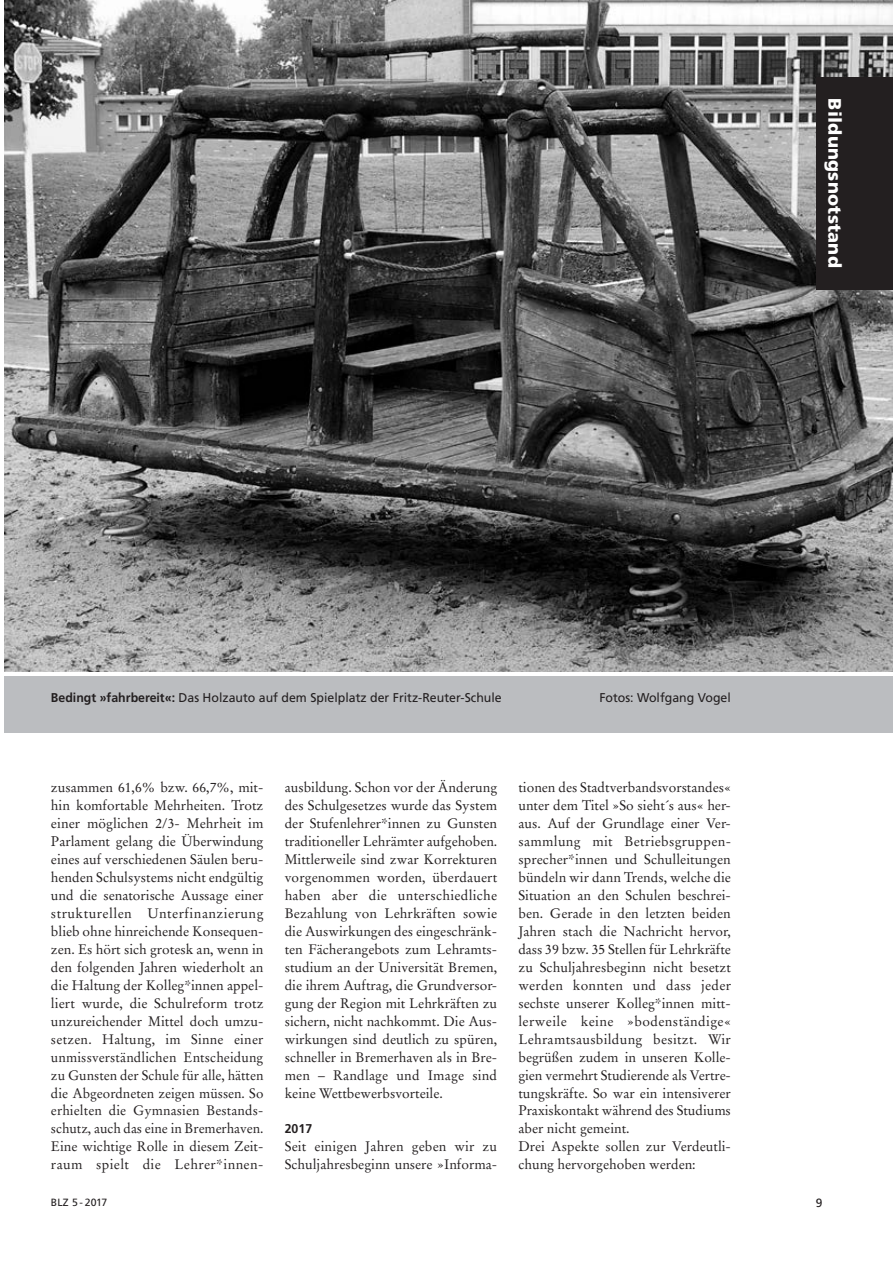
<style>
.page{position:relative;width:893px;height:1263px;background:#fff}
.page>*{position:absolute;margin:0;border:0;box-sizing:border-box;transform-origin:0 0}
.t1{font:900 18px "Frutiger";letter-spacing:.015em;color:#fff}
.t2{font:13.8px/18px "Stempel Garamond";color:#231f20;text-align:justify}
.t3{font:12.75px "Frutiger";color:#231f20}
.t4{font:700 12.75px "Frutiger";color:#231f20}
.t5{font:12px "Frutiger";color:#231f20}
.t6{font:10.5px "Frutiger";letter-spacing:.015em;color:#231f20}
.s1{font-weight:700}
</style>
<div class="page">
<img style="left:4px;top:0;width:888px;height:672px">
<div style="left:816px;top:77px;width:76px;height:212px;background:#231f20"></div>
<div style="left:4px;top:676px;width:888px;height:56px;background:#bbbdc0"></div>
<h1 class="t1" style="left:842px;top:98px;width:171px;rotate:90deg">Bildungsnotstand</h1>
<p class="t3" style="left:51px;top:693px;width:452px"><span class="s1">Bedingt »fahrbereit«:</span> Das Holzauto auf dem Spielplatz der Fritz-Reuter-Schule</p>
<p class="t3" style="left:599px;top:693px;width:133px">Fotos: Wolfgang Vogel</p>
<p class="t2" style="left:51px;top:779px;width:214px">zusammen 61,6% bzw. 66,7%, mit&shy;hin komfortable Mehrheiten. Trotz einer möglichen 2/3- Mehrheit im Parlament gelang die Überwindung eines auf verschiedenen Säulen beru&shy;henden Schulsystems nicht endgültig und die senatorische Aussage einer strukturellen Unterfinanzierung blieb ohne hinreichende Konsequen&shy;zen. Es hört sich grotesk an, wenn in den folgenden Jahren wiederholt an die Haltung der Kolleg*innen appel&shy;liert wurde, die Schulreform trotz unzureichender Mittel doch umzu&shy;setzen. Haltung, im Sinne einer unmissverständlichen Entscheidung zu Gunsten der Schule für alle, hätten die Abgeordneten zeigen müssen. So erhielten die Gymnasien Bestands&shy;schutz, auch das eine in Bremerhaven.<br>Eine wichtige Rolle in diesem Zeit&shy;raum spielt die Lehrer*innen-</p>
<p class="t2" style="left:285px;top:779px;width:214px">ausbildung. Schon vor der Änderung des Schulgesetzes wurde das System der Stufenlehrer*innen zu Gunsten traditioneller Lehrämter aufgehoben.<br>Mittlerweile sind zwar Korrekturen vorgenommen worden, überdauert haben aber die unterschiedliche Bezahlung von Lehrkräften sowie die Auswirkungen des eingeschränk&shy;ten Fächerangebots zum Lehramts&shy;studium an der Universität Bremen, die ihrem Auftrag, die Grundversor&shy;gung der Region mit Lehrkräften zu sichern, nicht nachkommt. Die Aus&shy;wirkungen sind deutlich zu spüren, schneller in Bremerhaven als in Bre&shy;men – Randlage und Image sind keine Wettbewerbsvorteile.</p>
<p class="t4" style="left:285px;top:1124px;width:29px">2017</p>
<p class="t2" style="left:285px;top:1139px;width:214px">Seit einigen Jahren geben wir zu<br>Schuljahresbeginn unsere »Informa-</p>
<p class="t2" style="left:518px;top:779px;width:214px;text-align:left">tionen des Stadtverbandsvorstandes« unter dem Titel »So sieht´s aus« her&shy;aus. Auf der Grundlage einer Ver&shy;sammlung mit Betriebsgruppen&shy;sprecher*innen und Schulleitungen bündeln wir dann Trends, welche die Situation an den Schulen beschrei&shy;ben. Gerade in den letzten beiden Jahren stach die Nachricht hervor, dass 39 bzw. 35 Stellen für Lehrkräfte zu Schuljahresbeginn nicht besetzt werden konnten und dass jeder sechste unserer Kolleg*innen mitt&shy;lerweile keine »bodenständige« Lehramtsausbildung besitzt. Wir begrüßen zudem in unseren Kolle&shy;gien vermehrt Studierende als Vertre&shy;tungskräfte. So war ein intensiverer Praxiskontakt während des Studiums aber nicht gemeint.<br>Drei Aspekte sollen zur Verdeutli&shy;chung hervorgehoben werden:</p>
<p class="t6" style="left:51px;top:1198px;width:58px">BLZ 5 - 2017</p>
<p class="t5" style="left:816px;top:1198px;width:8px">9</p>
</div>
